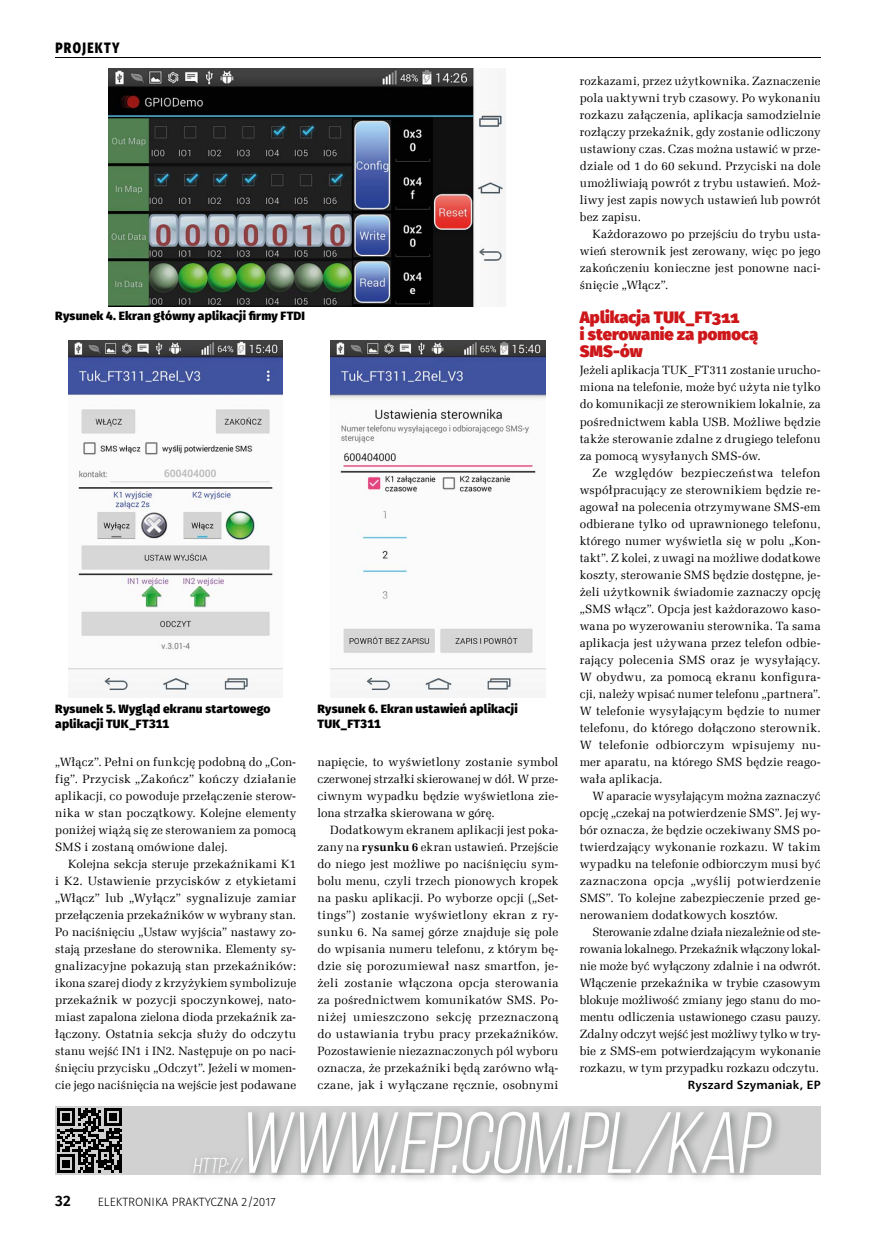
<style>
.page{position:relative;width:893px;height:1234px;background:#fff}
.page>*{position:absolute;margin:0;border:0;box-sizing:border-box;transform-origin:0 0}
.t1{font:86.4px "Bebas Neue";color:#fff}
.t2{font:21.6px "Bebas Neue";color:#fff}
.t3{font:900 16.5px/17px "Fira Sans";letter-spacing:.005em;color:#cd171a}
.t4{font:800 15px "Fira Sans";letter-spacing:.11em;color:#000;scale:.8 1}
.t5{font:600 15px "Fira Sans";color:#000}
.t6{font:12px/17px "Zapf Ellipt EU";letter-spacing:.01em;color:#000;text-align:justify}
.t7{font:800 12px/15px "Fira Sans";letter-spacing:.015em;color:#000}
.t8{font:300 12px "Fira Sans";color:#000}
.t9{font:700 12px "Humnst 777 EU";letter-spacing:.015em;color:#000}
.s1{font-weight:700}
</style>
<div class="page">
<hr style="left:55px;top:57px;width:766px;height:1px;background:#000">
<img style="left:108px;top:68px;width:397px;height:238px">
<img style="left:69px;top:340px;width:214px;height:356px">
<img style="left:331px;top:340px;width:214px;height:356px">
<svg style="left:55px;top:1106px;width:766px;height:68px;background:#c3c3c4"></svg>
<svg style="left:57px;top:1108px;width:65px;height:64px;background:#525252"></svg>
<p class="t4" style="left:55px;top:35px;width:82px">PROJEKTY</p>
<p class="t7" style="left:55px;top:307px;width:251px">Rysunek 4. Ekran główny aplikacji firmy FTDI</p>
<p class="t7" style="left:55px;top:700px;width:217px">Rysunek 5. Wygląd ekranu startowego aplikacji TUK_FT311</p>
<p class="t6" style="left:55px;top:753px;width:242px">„Włącz”. Pełni on funkcję podobną do „Con&shy;fig”. Przycisk „Zakończ” kończy działanie aplikacji, co powoduje przełączenie sterow&shy;nika w stan początkowy. Kolejne elementy poniżej wiążą się ze sterowaniem za pomocą SMS i zostaną omówione dalej.</p>
<p class="t6" style="left:55px;top:855px;width:242px;text-indent:13px">Kolejna sekcja steruje przekaźnikami K1 i K2. Ustawienie przycisków z etykietami „Włącz” lub „Wyłącz” sygnalizuje zamiar przełączenia przekaźników w wybrany stan.<br>Po naciśnięciu „Ustaw wyjścia” nastawy zo&shy;stają przesłane do sterownika. Elementy sy&shy;gnalizacyjne pokazują stan przekaźników: ikona szarej diody z krzyżykiem symbolizuje przekaźnik w pozycji spoczynkowej, nato&shy;miast zapalona zielona dioda przekaźnik za&shy;łączony. Ostatnia sekcja służy do odczytu stanu wejść IN1 i IN2. Następuje on po naci&shy;śnięciu przycisku „Odczyt”. Jeżeli w momen&shy;cie jego naciśnięcia na wejście jest podawane</p>
<p class="t7" style="left:317px;top:700px;width:202px">Rysunek 6. Ekran ustawień aplikacji<br>TUK_FT311</p>
<p class="t6" style="left:317px;top:753px;width:242px">napięcie, to wyświetlony zostanie symbol czerwonej strzałki skierowanej w dół. W prze&shy;ciwnym wypadku będzie wyświetlona zie&shy;lona strzałka skierowana w górę.</p>
<p class="t6" style="left:317px;top:821px;width:242px;text-indent:13px">Dodatkowym ekranem aplikacji jest poka&shy;zany na <span class="s1">rysunku 6</span> ekran ustawień. Przejście do niego jest możliwe po naciśnięciu sym&shy;bolu menu, czyli trzech pionowych kropek na pasku aplikacji. Po wyborze opcji („Set&shy;tings”) zostanie wyświetlony ekran z ry&shy;sunku 6. Na samej górze znajduje się pole do wpisania numeru telefonu, z którym bę&shy;dzie się porozumiewał nasz smartfon, je&shy;żeli zostanie włączona opcja sterowania za pośrednictwem komunikatów SMS. Po&shy;niżej umieszczono sekcję przeznaczoną do ustawiania trybu pracy przekaźników.<br>Pozostawienie niezaznaczonych pól wyboru oznacza, że przekaźniki będą zarówno włą&shy;czane, jak i wyłączane ręcznie, osobnymi</p>
<p class="t6" style="left:580px;top:73px;width:242px">rozkazami, przez użytkownika. Zaznaczenie pola uaktywni tryb czasowy. Po wykonaniu rozkazu załączenia, aplikacja samodzielnie rozłączy przekaźnik, gdy zostanie odliczony ustawiony czas. Czas można ustawić w prze&shy;dziale od 1 do 60 sekund. Przyciski na dole umożliwiają powrót z trybu ustawień. Moż&shy;liwy jest zapis nowych ustawień lub powrót bez zapisu.</p>
<p class="t6" style="left:580px;top:226px;width:242px;text-indent:13px">Każdorazowo po przejściu do trybu usta&shy;wień sterownik jest zerowany, więc po jego zakończeniu konieczne jest ponowne naci&shy;śnięcie „Włącz”.</p>
<h3 class="t3" style="left:580px;top:307px;width:180px">Aplikacja TUK_FT311<br>i sterowanie za pomocą<br>SMS-ów</h3>
<p class="t6" style="left:580px;top:362px;width:242px">Jeżeli aplikacja TUK_FT311 zostanie urucho&shy;miona na telefonie, może być użyta nie tylko do komunikacji ze sterownikiem lokalnie, za pośrednictwem kabla USB. Możliwe będzie także sterowanie zdalne z drugiego telefonu za pomocą wysyłanych SMS-ów.</p>
<p class="t6" style="left:580px;top:464px;width:242px;text-indent:13px">Ze względów bezpieczeństwa telefon współpracujący ze sterownikiem będzie re&shy;agował na polecenia otrzymywane SMS-em odbierane tylko od uprawnionego telefonu, którego numer wyświetla się w polu „Kon&shy;takt”. Z kolei, z uwagi na możliwe dodatkowe koszty, sterowanie SMS będzie dostępne, je&shy;żeli użytkownik świadomie zaznaczy opcję „SMS włącz”. Opcja jest każdorazowo kaso&shy;wana po wyzerowaniu sterownika. Ta sama aplikacja jest używana przez telefon odbie&shy;rający polecenia SMS oraz je wysyłający.<br>W obydwu, za pomocą ekranu konfigura&shy;cji, należy wpisać numer telefonu „partnera”.<br>W telefonie wysyłającym będzie to numer telefonu, do którego dołączono sterownik.<br>W telefonie odbiorczym wpisujemy nu&shy;mer aparatu, na którego SMS będzie reago&shy;wała aplikacja.</p>
<p class="t6" style="left:580px;top:787px;width:242px;text-indent:13px">W aparacie wysyłającym można zaznaczyć opcję „czekaj na potwierdzenie SMS”. Jej wy&shy;bór oznacza, że będzie oczekiwany SMS po&shy;twierdzający wykonanie rozkazu. W takim wypadku na telefonie odbiorczym musi być zaznaczona opcja „wyślij potwierdzenie SMS”. To kolejne zabezpieczenie przed ge&shy;nerowaniem dodatkowych kosztów.</p>
<p class="t6" style="left:580px;top:923px;width:242px;text-indent:13px">Sterowanie zdalne działa niezależnie od ste&shy;rowania lokalnego. Przekaźnik włączony lokal&shy;nie może być wyłączony zdalnie i na odwrót.<br>Włączenie przekaźnika w trybie czasowym blokuje możliwość zmiany jego stanu do mo&shy;mentu odliczenia ustawionego czasu pauzy.<br>Zdalny odczyt wejść jest możliwy tylko w try&shy;bie z SMS-em potwierdzającym wykonanie rozkazu, w tym przypadku rozkazu odczytu.</p>
<p class="t9" style="left:688px;top:1077px;width:134px">Ryszard Szymaniak, EP</p>
<h1 class="t1" style="left:237px;top:1096px;width:545px">WWW.EP.COM.PL/KAP</h1>
<h2 class="t2" style="left:193px;top:1153px;width:54px">HTTP://</h2>
<p class="t5" style="left:55px;top:1188px;width:17px">32</p>
<p class="t8" style="left:98px;top:1193px;width:179px">ELEKTRONIKA PRAKTYCZNA 2/2017</p>
</div>
